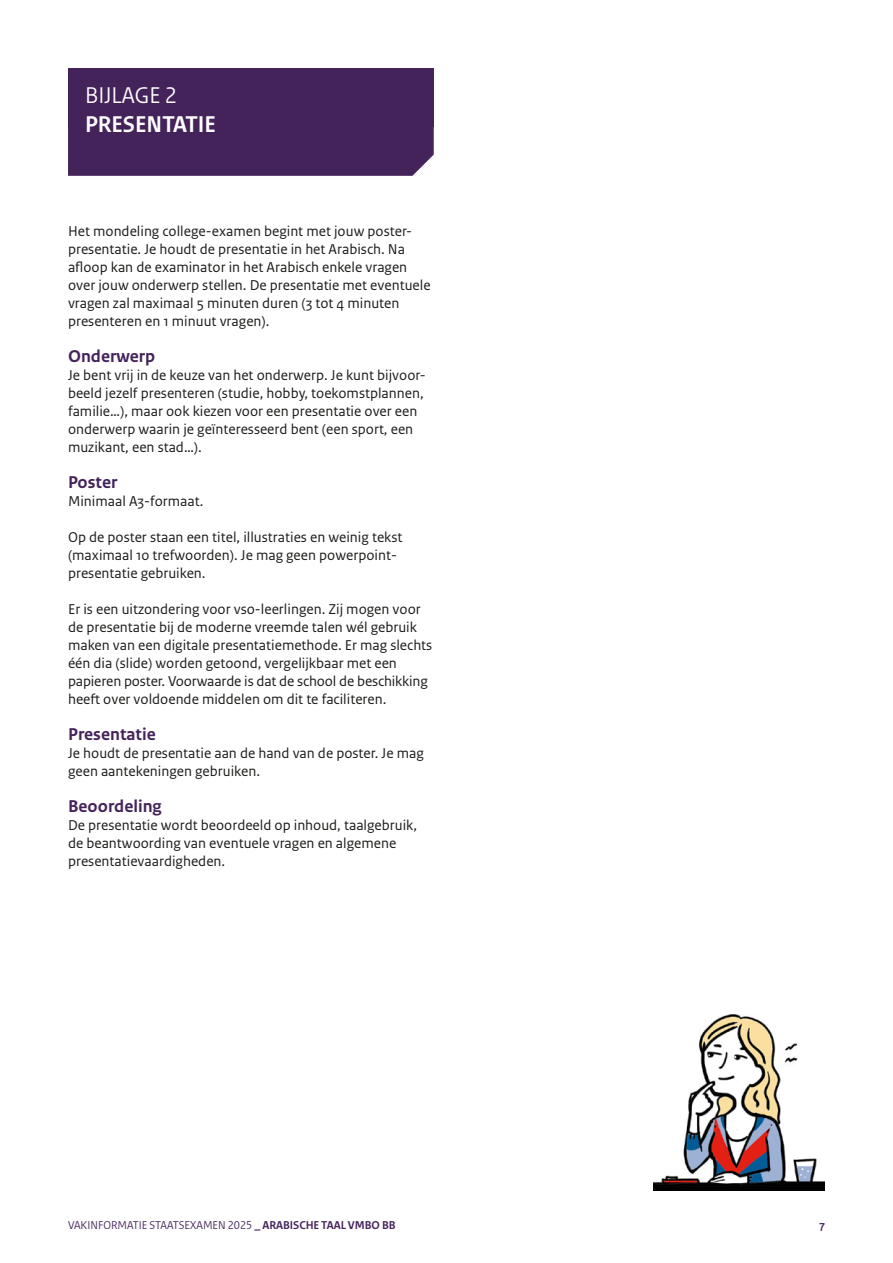
<style>
.page{position:relative;width:893px;height:1263px;background:#fff}
.page>*{position:absolute;margin:0;border:0;box-sizing:border-box;transform-origin:0 0}
.H3_bijlagekop-1b{font:700 24px "Rijksoverheid Sans Heading";color:#fff}
.H2_bijlagekop-1a{font:24px "Rijksoverheid Sans Heading";color:#fff}
.H5_subkop{font:700 18px "Rijksoverheid Sans Text";color:#44235b}
.P_bodytekst{font:15px/18px "Rijksoverheid Sans Text";color:#1d1d1b}
.t1{font:12px "Rijksoverheid Sans Heading";color:#44235b}
.t2{font:700 12px "Rijksoverheid Sans Heading";color:#44235b}
.s1{font-weight:700}
</style>
<div class="page">
<div style="left:68px;top:68px;width:366px;height:58px;background:#44235b"></div>
<div style="left:68px;top:126px;width:366px;height:50px;background:#44235b"></div>
<img style="left:654px;top:1014px;width:171px;height:176px">
<h2 class="H2_bijlagekop-1a" style="left:85px;top:81px;width:93px">BIJLAGE 2</h2>
<h3 class="H3_bijlagekop-1b" style="left:85px;top:110px;width:132px">PRESENTATIE</h3>
<p class="P_bodytekst" style="left:68px;top:223px;width:364px">Het mondeling college-examen begint met jouw poster&shy;presentatie. Je houdt de presentatie in het Arabisch. Na afloop kan de examinator in het Arabisch enkele vragen over jouw onderwerp stellen. De presentatie met eventuele vragen zal maximaal 5 minuten duren (3 tot 4 minuten presenteren en 1 minuut vragen).</p>
<h4 class="H5_subkop" style="left:68px;top:346px;width:89px">Onderwerp</h4>
<p class="P_bodytekst" style="left:68px;top:367px;width:357px">Je bent vrij in de keuze van het onderwerp. Je kunt bijvoor&shy;beeld jezelf presenteren (studie, hobby, toekomstplannen, familie…), maar ook kiezen voor een presentatie over een onderwerp waarin je geïnteresseerd bent (een sport, een muzikant, een stad…).</p>
<h4 class="H5_subkop" style="left:68px;top:472px;width:51px">Poster</h4>
<p class="P_bodytekst" style="left:68px;top:493px;width:137px">Minimaal A3-formaat.</p>
<p class="P_bodytekst" style="left:68px;top:529px;width:336px">Op de poster staan een titel, illustraties en weinig tekst (maximaal 10 trefwoorden). Je mag geen powerpoint&shy;presentatie gebruiken.</p>
<p class="P_bodytekst" style="left:68px;top:601px;width:366px">Er is een uitzondering voor vso-leerlingen. Zij mogen voor de presentatie bij de moderne vreemde talen wél gebruik maken van een digitale presentatiemethode. Er mag slechts één dia (slide) worden getoond, vergelijkbaar met een papieren poster. Voorwaarde is dat de school de beschikking heeft over voldoende middelen om dit te faciliteren.</p>
<h4 class="H5_subkop" style="left:68px;top:724px;width:89px">Presentatie</h4>
<p class="P_bodytekst" style="left:68px;top:745px;width:357px">Je houdt de presentatie aan de hand van de poster. Je mag geen aantekeningen gebruiken.</p>
<h4 class="H5_subkop" style="left:68px;top:796px;width:95px">Beoordeling</h4>
<p class="P_bodytekst" style="left:68px;top:817px;width:351px">De presentatie wordt beoordeeld op inhoud, taalgebruik, de beantwoording van eventuele vragen en algemene presentatievaardigheden.</p>
<p class="t1" style="left:68px;top:1218px;width:329px">VAKINFORMATIE STAATSEXAMEN 2025 <span class="s1">_ ARABISCHE TAAL VMBO BB</span></p>
<p class="t2" style="left:819px;top:1219px;width:7px">7</p>
</div>
